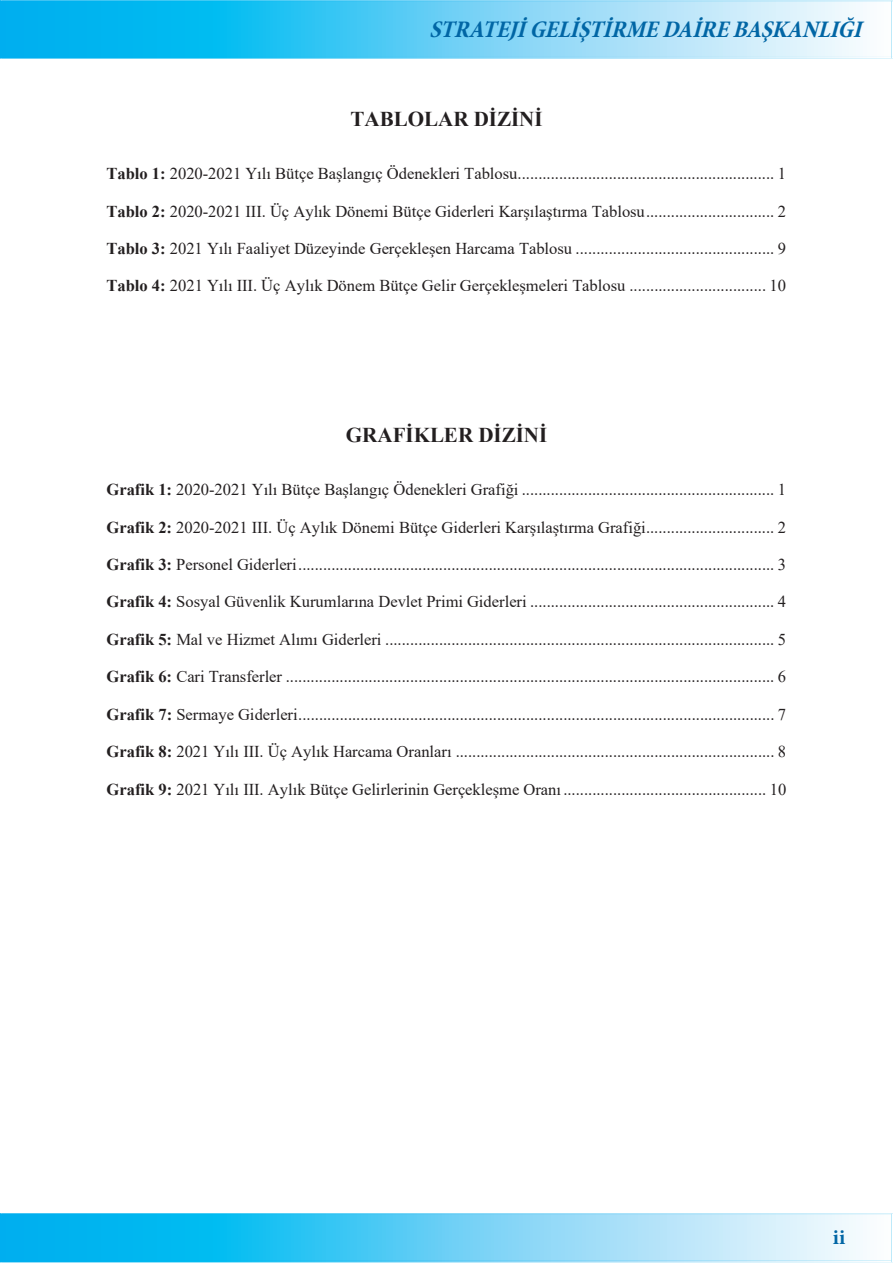
<style>
.page{position:relative;width:893px;height:1263px;background:#fff}
.page>*{position:absolute;margin:0;border:0;box-sizing:border-box;transform-origin:0 0}
.t1{font:italic 700 condensed 24px "Minion Pro";color:#0166a5}
.t2{font:700 21px "Times New Roman";color:#231f20}
.t3{font:700 21px "Minion Pro";color:#0166a5}
.t4{font:16.5px "Times New Roman";color:#231f20}
.s1{font-weight:700}
</style>
<div class="page">
<svg style="left:0;top:58px;width:893px;height:1px"></svg>
<svg style="left:0;top:0;width:893px;height:58px;background:#69d1f5"></svg>
<svg style="left:0;top:1262px;width:893px;height:1px"></svg>
<svg style="left:0;top:1213px;width:893px;height:49px;background:#69d1f5"></svg>
<h1 class="t1" style="left:429px;top:12px;width:442px">STRATEJİGELİŞTİRMEDAİREBAŞKANLIĞI</h1>
<p class="t2" style="left:351px;top:104px;width:193px">TABLOLAR DİZİNİ</p>
<p class="t4" style="left:106px;top:162px;width:681px"><span class="s1">Tablo 1:</span> 2020-2021 Yılı Bütçe Başlangıç Ödenekleri Tablosu.............................................................. 1</p>
<p class="t4" style="left:106px;top:199px;width:681px"><span class="s1">Tablo 2:</span> 2020-2021 III. Üç Aylık Dönemi Bütçe Giderleri Karşılaştırma Tablosu............................... 2</p>
<p class="t4" style="left:106px;top:237px;width:681px"><span class="s1">Tablo 3:</span> 2021 Yılı Faaliyet Düzeyinde Gerçekleşen Harcama Tablosu ................................................ 9</p>
<p class="t4" style="left:106px;top:274px;width:681px"><span class="s1">Tablo 4:</span> 2021 Yılı III. Üç Aylık Dönem Bütçe Gelir Gerçekleşmeleri Tablosu ................................. 10</p>
<p class="t2" style="left:346px;top:420px;width:203px">GRAFİKLER DİZİNİ</p>
<p class="t4" style="left:106px;top:478px;width:681px"><span class="s1">Grafik 1:</span> 2020-2021 Yılı Bütçe Başlangıç Ödenekleri Grafiği ............................................................. 1</p>
<p class="t4" style="left:106px;top:515px;width:681px"><span class="s1">Grafik 2:</span> 2020-2021 III. Üç Aylık Dönemi Bütçe Giderleri Karşılaştırma Grafiği............................... 2</p>
<p class="t4" style="left:106px;top:553px;width:681px"><span class="s1">Grafik 3:</span> Personel Giderleri................................................................................................................... 3</p>
<p class="t4" style="left:106px;top:590px;width:681px"><span class="s1">Grafik 4:</span> Sosyal Güvenlik Kurumlarına Devlet Primi Giderleri ........................................................... 4</p>
<p class="t4" style="left:107px;top:628px;width:681px"><span class="s1">Grafik 5:</span> Mal ve Hizmet Alımı Giderleri .............................................................................................. 5</p>
<p class="t4" style="left:107px;top:665px;width:681px"><span class="s1">Grafik 6:</span> Cari Transferler ...................................................................................................................... 6</p>
<p class="t4" style="left:107px;top:703px;width:681px"><span class="s1">Grafik 7:</span> Sermaye Giderleri................................................................................................................... 7</p>
<p class="t4" style="left:107px;top:740px;width:681px"><span class="s1">Grafik 8:</span> 2021 Yılı III. Üç Aylık Harcama Oranları ............................................................................. 8</p>
<p class="t4" style="left:107px;top:778px;width:681px"><span class="s1">Grafik 9:</span> 2021 Yılı III. Aylık Bütçe Gelirlerinin Gerçekleşme Oranı ................................................. 10</p>
<p class="t3" style="left:833px;top:1223px;width:14px">ii</p>
</div>
